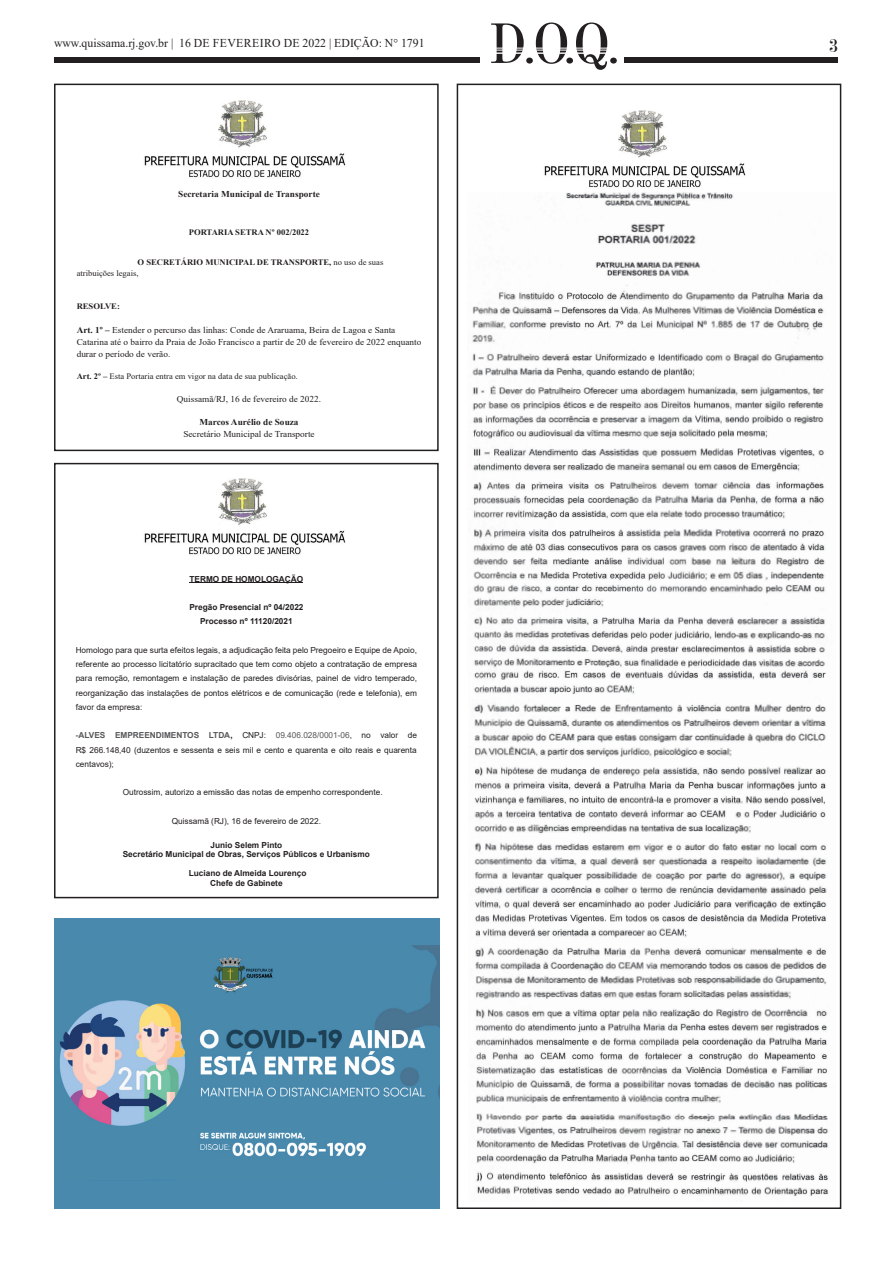
<style>
.page{position:relative;width:893px;height:1263px;background:#fff}
.page>*{position:absolute;margin:0;border:0;box-sizing:border-box;transform-origin:0 0}
.t1{font:condensed 56.25px "Century 725 BT";color:#231f20;scale:1.1 1}
.t2{font:condensed 18px "Century 725 BT";color:#231f20;scale:1.1 1}
.t3{font:12px "Times New Roman";color:#231f20}
.t4{font:9px/11.9px "Times New Roman";color:#231f20}
.t5{font:700 9px "Times New Roman";color:#231f20}
.t6{font:8.25px/14.2px "Arial";color:#231f20;text-align:justify}
.t7{font:700 8.25px/14.2px "Arial";color:#231f20;text-align:center}
.t8{font:700 8.25px/11.1px "Times New Roman";color:#231f20}
.t9{font:8.25px "Times New Roman";color:#231f20}
.s1{font-weight:400}
.s2{font-weight:700}
.s3{font-weight:700;color:#57585a}
.s4{color:#57585a}
</style>
<div class="page">
<div style="left:54px;top:57px;width:426px;height:5px;background:#231f20"></div>
<div style="left:624px;top:57px;width:214px;height:5px;background:#231f20"></div>
<div style="left:54px;top:84px;width:385px;height:367px;border:2px solid #231f20"></div>
<div style="left:54px;top:463px;width:385px;height:435px;border:2px solid #231f20"></div>
<div style="left:457px;top:84px;width:384px;height:1125px;border:2px solid #231f20"></div>
<img style="left:144px;top:101px;width:202px;height:77px">
<img style="left:144px;top:478px;width:202px;height:77px">
<img style="left:544px;top:110px;width:202px;height:78px">
<hr style="left:189px;top:582px;width:114px;height:1px;background:#231f20">
<img style="left:472px;top:192px;width:353px;height:476px">
<img style="left:474px;top:670px;width:354px;height:527px">
<div style="left:54px;top:918px;width:385px;height:291px;background:#4889ad"></div>
<img style="left:59px;top:945px;width:380px;height:212px">
<h3 class="t3" style="left:54px;top:34px;width:191px">www.quissama.rj.gov.br | 16 DE FEVEREIR</h3>
<h3 class="t3" style="left:272px;top:34px;width:154px">O DE 2022 | EDIÇÃO: N° 1791</h3>
<p class="t5" style="left:178px;top:187px;width:143px">Secretaria Municipal de Transporte</p>
<p class="t8" style="left:189px;top:226px;width:122px">PORTARIA SETRA Nº 002/2022</p>
<p class="t8" style="left:77px;top:257px;width:308px;text-indent:61px">O SECRETÁRIO MUNICIPAL DE TRANSPORTE, <span class="s1">no uso de suas atribuições legais,</span></p>
<p class="t8" style="left:77px;top:301px;width:45px">RESOLVE:</p>
<p class="t4" style="left:77px;top:324px;width:346px"><span class="s2">Art. 1º –</span> estender o percurso das linhas: Conde de Araruama, Beira de Lagoa e Santa<br>Catarina até o bairro da Praia de João francisco a partir de 20 de fevereiro de 2022 enquanto durar o período de verão.</p>
<p class="t9" style="left:77px;top:370px;width:223px"><span class="s2">Art. 2º –</span> esta Portaria entra em vigor na data de sua publicação.</p>
<p class="t4" style="left:177px;top:392px;width:146px">quissamã/rJ, 16 de fevereiro de 2022.</p>
<p class="t5" style="left:199px;top:416px;width:101px">Marcos Aurélio de Souza</p>
<p class="t4" style="left:183px;top:428px;width:133px">Secretário Municipal de transporte</p>
<p class="t7" style="left:189px;top:572px;width:115px">TERMO DE HOMOLOGAÇÃO</p>
<p class="t7" style="left:189px;top:600px;width:116px">Pregão Presencial nº 04/2022<br>Processo nº 11120/2021</p>
<p class="t6" style="left:76px;top:643px;width:343px">Homologo para que surta efeitos legais, a adjudicação feita pelo Pregoeiro e Equipe de Apoio, referente ao processo licitatório supracitado que tem como objeto a contratação de empresa para remoção, remontagem e instalação de paredes divisórias, painel de vidro temperado, reorganização das instalações de pontos elétricos e de comunicação (rede e telefonia), em favor da empresa:</p>
<p class="t6" style="left:76px;top:728px;width:343px">-<span class="s3">ALVES EMPREENDIMENTOS LTDA</span><span class="s2">,</span> CNPJ: <span class="s4">09.406.028/0001-06</span>, no valor de R$ 266.148,40 (duzentos e sessenta e seis mil e cento e quarenta e oito reais e quarenta centavos);</p>
<p class="t6" style="left:123px;top:785px;width:261px">Outrossim, autorizo a emissão das notas de empenho correspondente.</p>
<p class="t6" style="left:172px;top:814px;width:151px">Quissamã (RJ), 16 de fevereiro de 2022.</p>
<p class="t7" style="left:123px;top:840px;width:249px;line-height:9.6px">Junio Selem Pinto<br>Secretário Municipal de Obras, Serviços Públicos e Urbanismo</p>
<p class="t7" style="left:189px;top:868px;width:119px;line-height:9.4px">Luciano de Almeida Lourenço<br>Chefe de Gabinete</p>
<h1 class="t1" style="left:490px;top:9px;width:120px">D.O.Q.</h1>
<h2 class="t2" style="left:830px;top:35px;width:9px">3</h2>
</div>
